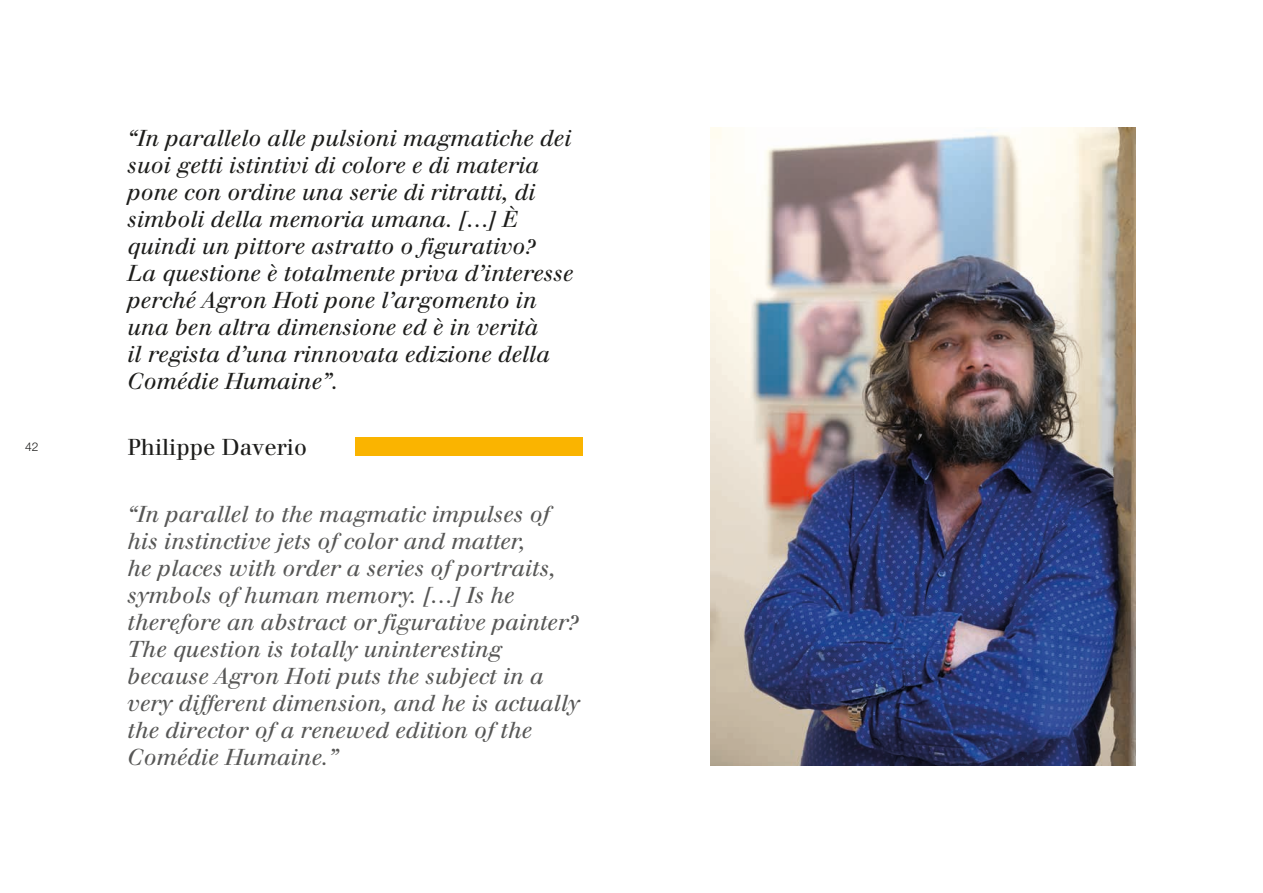
<style>
.page{position:relative;width:1263px;height:893px;background:#fff}
.page>*{position:absolute;margin:0;border:0;box-sizing:border-box;transform-origin:0 0}
.t1{font:italic 22.5px/27px "Justus";color:#575756}
.t2{font:italic 22.5px/27px "Justus";color:#1d1d1b}
.t3{font:22.5px "Justus";color:#1d1d1b}
.t4{font:300 12px "Helvetica Neue LT Std";color:#1d1d1b}
</style>
<div class="page">
<div style="left:355px;top:437px;width:228px;height:18px;background:#fab400"></div>
<img style="left:710px;top:128px;width:425px;height:637px">
<p class="t4" style="left:25px;top:439px;width:15px">42</p>
<p class="t2" style="left:128px;top:124px;width:447px">“In parallelo alle pulsioni magmatiche dei suoi getti istintivi di colore e di materia pone con ordine una serie di ritratti, di simboli della memoria umana. […] È quindi un pittore astratto o figurativo?<br>La questione è totalmente priva d’interesse perché Agron Hoti pone l’argomento in una ben altra dimensione ed è in verità<br>il regista d’una rinnovata edizione della Comédie Humaine”.</p>
<p class="t3" style="left:128px;top:434px;width:181px">Philippe Daverio</p>
<p class="t1" style="left:128px;top:501px;width:454px">“In parallel to the magmatic impulses of his instinctive jets of color and matter,<br>he places with order a series of portraits, symbols of human memory. […] Is he therefore an abstract or figurative painter?<br>The question is totally uninteresting because Agron Hoti puts the subject in a very different dimension, and he is actually the director of a renewed edition of the Comédie Humaine.”</p>
</div>
